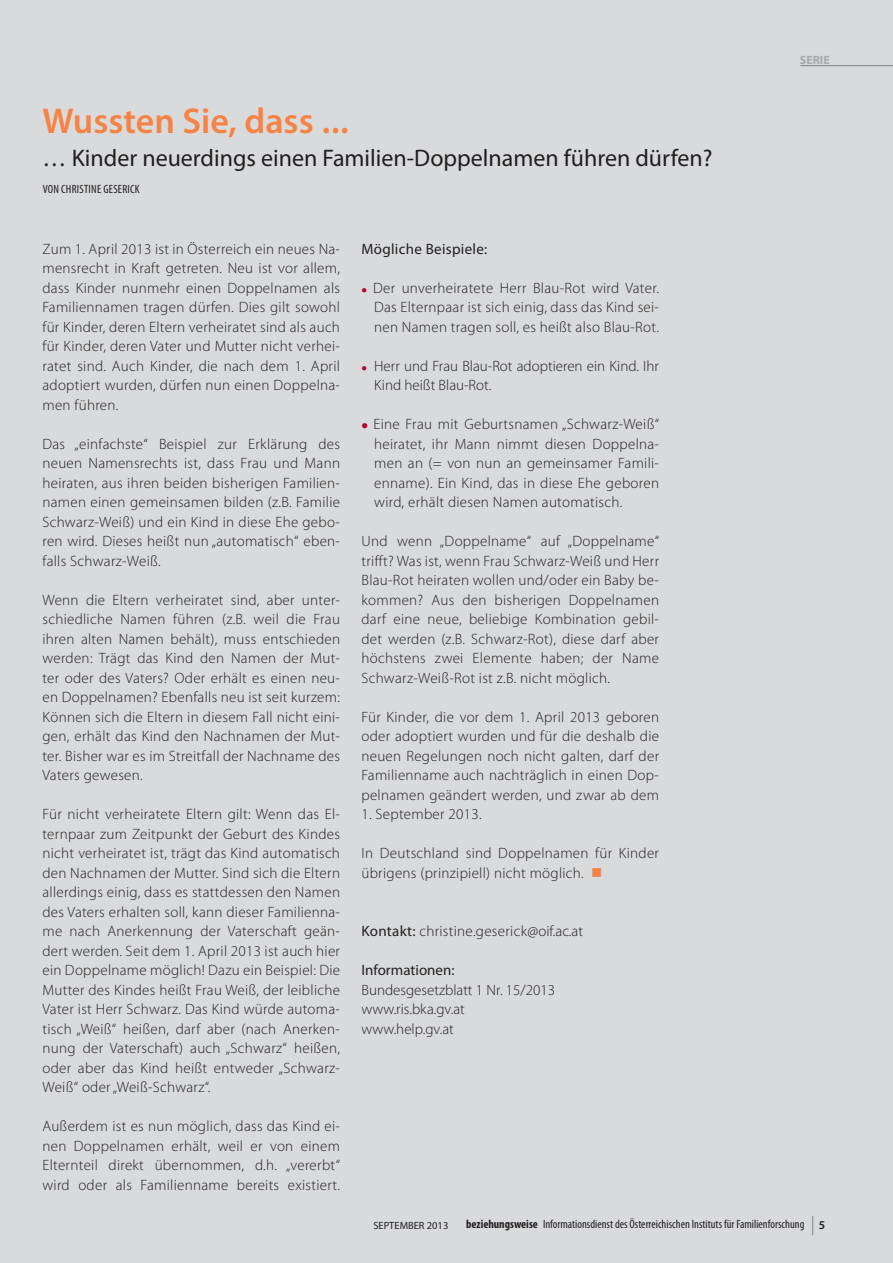
<style>
.page{position:relative;width:893px;height:1263px;background:#d9dadc}
.page>*{position:absolute;margin:0;border:0;box-sizing:border-box;transform-origin:0 0}
.t1{font:600 36px "Myriad Pro";color:#f58345}
.t2{font:24px "Myriad Pro";color:#231f20}
.t3{font:300 15px/19.5px "Myriad Pro";letter-spacing:.02em;color:#231f20;text-align:justify}
.t4{font:300 15px/19.5px "Myriad Pro";color:#231f20}
.t5{font:15px "Myriad Pro";letter-spacing:.02em;color:#231f20}
.t6{font:15px "Myriad Pro";color:#231f20}
.t7{font:condensed 12px "Myriad Pro";color:#231f20}
.t8{font:condensed 12px "Myriad Pro";letter-spacing:.02em;color:#231f20}
.t9{font:700 12px "Myriad Pro";color:#a8a9ad}
.t10{font:10.5px "Myriad Pro";color:#231f20}
.s1{color:#b00631}
.s2{color:#f38246}
.s3{font-weight:400}
.s4{font-weight:700}
.s5{font-weight:600;font-stretch:normal}
</style>
<div class="page">
<svg style="left:812px;top:1216px;width:1px;height:19px"></svg>
<hr style="left:800px;top:65px;width:93px;height:1px;background:#808285">
<h1 class="t1" style="left:43px;top:98px;width:308px">Wussten Sie, dass ...</h1>
<h2 class="t2" style="left:43px;top:143px;width:671px">… Kinder neuerdings einen Familien-Doppelnamen führen dürfen?</h2>
<p class="t8" style="left:43px;top:182px;width:99px">VON christine geserick</p>
<p class="t3" style="left:42px;top:239px;width:299px">Zum 1. April 2013 ist in Österreich ein neues Na&shy;mensrecht in Kraft getreten. Neu ist vor allem, dass Kinder nunmehr einen Doppelnamen als Familiennamen tragen dürfen. Dies gilt sowohl für Kinder, deren Eltern verheiratet sind als auch für Kinder, deren Vater und Mutter nicht verhei&shy;ratet sind. Auch Kinder, die nach dem 1. April adoptiert wurden, dürfen nun einen Doppelna&shy;men führen.</p>
<p class="t3" style="left:42px;top:434px;width:299px">Das „einfachste“ Beispiel zur Erklärung des neuen Namensrechts ist, dass Frau und Mann heiraten, aus ihren beiden bisherigen Familien&shy;namen einen gemeinsamen bilden (z.B. Familie Schwarz-Weiß) und ein Kind in diese Ehe gebo&shy;ren wird. Dieses heißt nun „automatisch“ eben&shy;falls Schwarz-Weiß.</p>
<p class="t3" style="left:42px;top:590px;width:299px">Wenn die Eltern verheiratet sind, aber unter&shy;schiedliche Namen führen (z.B. weil die Frau ihren alten Namen behält), muss entschieden werden: Trägt das Kind den Namen der Mut&shy;ter oder des Vaters? Oder erhält es einen neu&shy;en Doppelnamen? Ebenfalls neu ist seit kurzem:<br>Können sich die Eltern in diesem Fall nicht eini&shy;gen, erhält das Kind den Nachnamen der Mut&shy;ter. Bisher war es im Streitfall der Nachname des Vaters gewesen.</p>
<p class="t3" style="left:42px;top:805px;width:299px">Für nicht verheiratete Eltern gilt: Wenn das El&shy;ternpaar zum Zeitpunkt der Geburt des Kindes nicht verheiratet ist, trägt das Kind automatisch den Nachnamen der Mutter. Sind sich die Eltern allerdings einig, dass es stattdessen den Namen des Vaters erhalten soll, kann dieser Familienna&shy;me nach Anerkennung der Vaterschaft geän&shy;dert werden. Seit dem 1. April 2013 ist auch hier ein Doppelname möglich! Dazu ein Beispiel: Die Mutter des Kindes heißt Frau Weiß, der leibliche Vater ist Herr Schwarz. Das Kind würde automa&shy;tisch „Weiß“ heißen, darf aber (nach Anerken&shy;nung der Vaterschaft) auch „Schwarz“ heißen, oder aber das Kind heißt entweder „Schwarz-Weiß“ oder „Weiß-Schwarz“.</p>
<p class="t3" style="left:42px;top:1117px;width:299px">Außerdem ist es nun möglich, dass das Kind ei&shy;nen Doppelnamen erhält, weil er von einem Elternteil direkt übernommen, d.h. „vererbt“ wird oder als Familienname bereits existiert.</p>
<p class="t5" style="left:361px;top:239px;width:127px">Mögliche Beispiele:</p>
<p class="t3" style="left:374px;top:278px;width:286px;text-indent:-13px"><span class="s1">●</span> Der unverheiratete Herr Blau-Rot wird Vater.<br>Das Elternpaar ist sich einig, dass das Kind sei&shy;nen Namen tragen soll, es heißt also Blau-Rot.</p>
<p class="t4" style="left:374px;top:356px;width:286px;text-indent:-13px"><span class="s1">●</span> Herr und Frau Blau-Rot adoptieren ein Kind. Ihr<br>Kind heißt Blau-Rot.</p>
<p class="t3" style="left:374px;top:415px;width:286px;text-indent:-13px"><span class="s1">●</span> Eine Frau mit Geburtsnamen „Schwarz-Weiß“ heiratet, ihr Mann nimmt diesen Doppelna&shy;men an (= von nun an gemeinsamer Famili&shy;enname). Ein Kind, das in diese Ehe geboren wird, erhält diesen Namen automatisch.</p>
<p class="t3" style="left:361px;top:532px;width:299px">Und wenn „Doppelname“ auf „Doppelname“ trifft? Was ist, wenn Frau Schwarz-Weiß und Herr Blau-Rot heiraten wollen und/oder ein Baby be&shy;kommen? Aus den bisherigen Doppelnamen darf eine neue, beliebige Kombination gebil&shy;det werden (z.B. Schwarz-Rot), diese darf aber höchstens zwei Elemente haben; der Name Schwarz-Weiß-Rot ist z.B. nicht möglich.</p>
<p class="t3" style="left:361px;top:707px;width:299px">Für Kinder, die vor dem 1. April 2013 geboren oder adoptiert wurden und für die deshalb die neuen Regelungen noch nicht galten, darf der Familienname auch nachträglich in einen Dop&shy;pelnamen geändert werden, und zwar ab dem</p>
<p class="t3" style="left:361px;top:805px;width:122px">1. September 2013.</p>
<p class="t3" style="left:361px;top:844px;width:299px">In Deutschland sind Doppelnamen für Kinder übrigens (prinzipiell) nicht möglich. <span class="s2">■</span></p>
<p class="t3" style="left:361px;top:922px;width:223px"><span class="s3">Kontakt:</span> christine.geserick@oif.ac.at</p>
<p class="t6" style="left:361px;top:961px;width:95px">Informationen:</p>
<p class="t4" style="left:361px;top:980px;width:195px">Bundesgesetzblatt 1 Nr. 15/2013 www.ris.bka.gv.at www.help.gv.at</p>
<p class="t9" style="left:800px;top:52px;width:31px">SERIE</p>
<p class="t10" style="left:373px;top:1219px;width:77px">SEPTEMBER 2013</p>
<p class="t7" style="left:466px;top:1217px;width:361px"><span class="s4">beziehungsweise</span> Informationsdienst des Österreichischen Instituts für Familienforschung <span class="s5">5</span></p>
</div>
